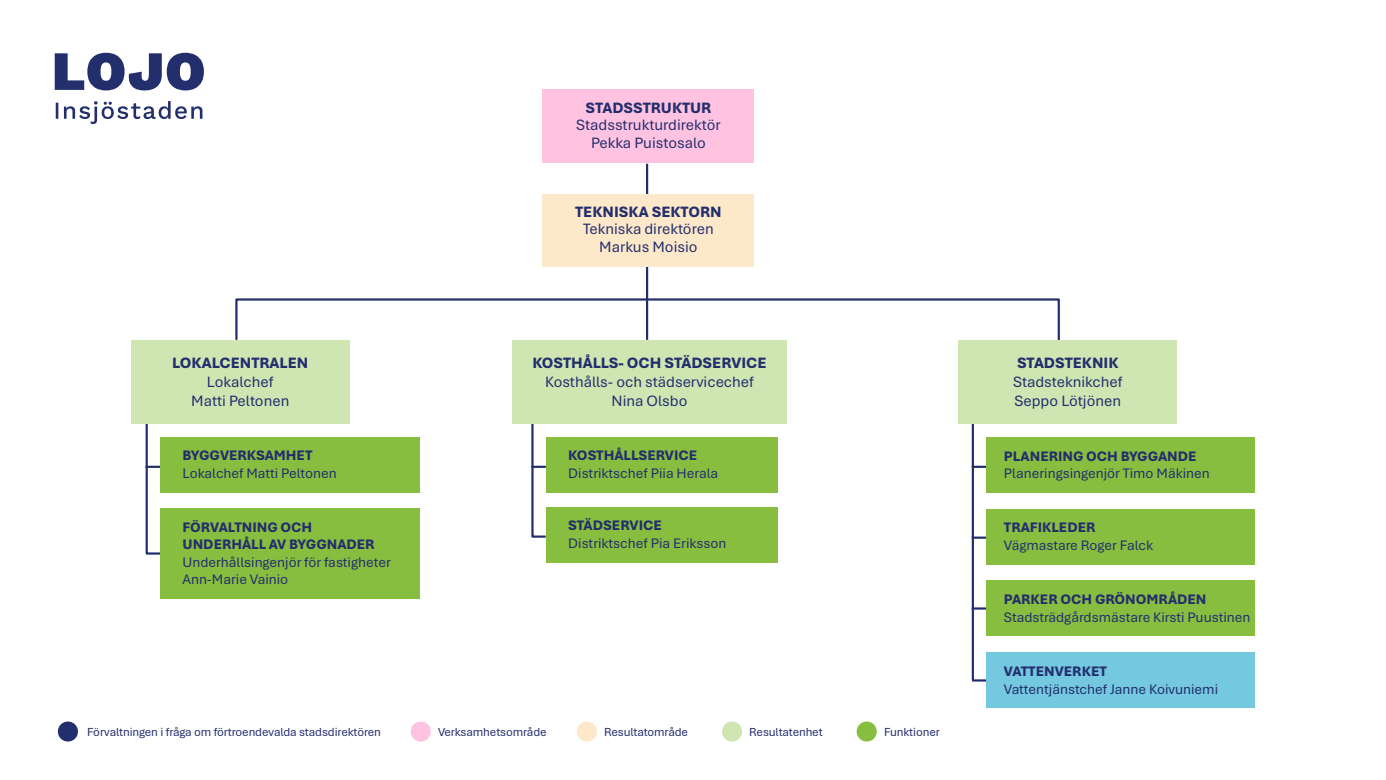
<style>
.page{position:relative;width:1386px;height:780px;background:#fff}
.page>*{position:absolute;margin:0;border:0;box-sizing:border-box;transform-origin:0 0}
.t1{font:15.75px/17.5px "Aptos";color:#232e6d;text-align:center}
.t2{font:800 15.75px "Aptos";color:#232e6d}
.t3{font:14.53px/17.3px "Aptos";color:#232e6d}
.t4{font:800 14.53px "Aptos";color:#232e6d}
.t5{font:12.25px "Aptos";letter-spacing:-.01em;color:#232e6d}
.s1{font-weight:800}
</style>
<div class="page">
<svg style="left:55px;top:53px;width:149px;height:71px"></svg>
<hr style="left:646px;top:164px;width:2px;height:176px;background:#232e6d">
<div style="left:542px;top:194px;width:212px;height:72px;background:#fde8c9"></div>
<div style="left:542px;top:89px;width:212px;height:73px;background:#ffc3e1"></div>
<div style="left:235px;top:298px;width:824px;height:43px;border:2px solid #232e6d"></div>
<svg style="left:144px;top:423px;width:18px;height:132px"></svg>
<svg style="left:530px;top:423px;width:18px;height:115px"></svg>
<svg style="left:970px;top:423px;width:18px;height:259px"></svg>
<div style="left:546px;top:437px;width:231px;height:55px;background:#88be3f"></div>
<div style="left:986px;top:437px;width:268px;height:55px;background:#88be3f"></div>
<div style="left:160px;top:437px;width:260px;height:55px;background:#88be3f"></div>
<div style="left:546px;top:506px;width:231px;height:56px;background:#88be3f"></div>
<div style="left:986px;top:508px;width:268px;height:56px;background:#88be3f"></div>
<div style="left:160px;top:508px;width:260px;height:90px;background:#88be3f"></div>
<div style="left:986px;top:580px;width:268px;height:55px;background:#88be3f"></div>
<div style="left:986px;top:652px;width:268px;height:55px;background:#74c8df"></div>
<div style="left:131px;top:340px;width:218px;height:83px;background:#cfe5b2"></div>
<div style="left:512px;top:340px;width:274px;height:83px;background:#cfe5b2"></div>
<div style="left:958px;top:340px;width:219px;height:83px;background:#cfe5b2"></div>
<svg style="left:410px;top:721px;width:21px;height:20px"></svg>
<svg style="left:576px;top:721px;width:21px;height:20px"></svg>
<svg style="left:722px;top:721px;width:20px;height:20px"></svg>
<svg style="left:856px;top:721px;width:20px;height:20px"></svg>
<svg style="left:58px;top:721px;width:20px;height:20px"></svg>
<p class="t1" style="left:576px;top:98px;width:146px"><span class="s1">STADSSTRUKTUR<br></span>Stadsstrukturdirektör<br>Pekka Puistosalo</p>
<p class="t2" style="left:172px;top:352px;width:138px">LOKALCENTRALEN</p>
<p class="t1" style="left:207px;top:372px;width:68px">Lokalchef</p>
<p class="t1" style="left:191px;top:391px;width:100px">Matti Peltonen</p>
<p class="t4" style="left:182px;top:445px;width:131px">BYGGVERKSAMHET</p>
<p class="t3" style="left:182px;top:464px;width:156px">Lokalchef Matti Peltonen</p>
<p class="t3" style="left:182px;top:518px;width:210px"><span class="s1">FÖRVALTNING OCH<br>UNDERHÅLL AV BYGGNADER<br></span>Underhållsingenjör för fastigheter<br>Ann-Marie Vainio</p>
<p class="t1" style="left:575px;top:202px;width:148px"><span class="s1">TEKNISKA SEKTORN<br></span>Tekniska direktören</p>
<p class="t1" style="left:599px;top:237px;width:100px">Markus Moisio</p>
<p class="t1" style="left:532px;top:352px;width:236px;line-height:18.9px"><span class="s1">KOSTHÅLLS- OCH STÄDSERVICE<br></span>Kosthålls- och städservicechef<br>Nina Olsbo</p>
<p class="t2" style="left:1017px;top:352px;width:103px">STADSTEKNIK</p>
<p class="t1" style="left:1013px;top:372px;width:111px">Stadsteknikchef</p>
<p class="t1" style="left:1014px;top:391px;width:108px">Seppo Lötjönen</p>
<p class="t4" style="left:568px;top:445px;width:130px">KOSTHÅLLSERVICE</p>
<p class="t3" style="left:568px;top:464px;width:151px">Distriktschef Piia Herala</p>
<p class="t4" style="left:568px;top:515px;width:95px">STÄDSERVICE</p>
<p class="t3" style="left:568px;top:533px;width:160px">Distriktschef Pia Eriksson</p>
<p class="t3" style="left:1003px;top:446px;width:207px"><span class="s1">PLANERING OCH BYGGANDE<br></span>Planeringsingenjör Timo Mäkinen</p>
<p class="t4" style="left:1003px;top:517px;width:93px">TRAFIKLEDER</p>
<p class="t3" style="left:1003px;top:535px;width:151px">Vägmastare Roger Falck</p>
<p class="t3" style="left:1003px;top:589px;width:248px"><span class="s1">PARKER OCH GRÖNOMRÅDEN<br></span>Stadsträdgårdsmästare Kirsti Puustinen</p>
<p class="t4" style="left:1003px;top:660px;width:104px">VATTENVERKET</p>
<p class="t3" style="left:1003px;top:679px;width:216px">Vattentjänstchef Janne Koivuniemi</p>
<p class="t5" style="left:87px;top:723px;width:295px">Förvaltningen i fråga om förtroendevalda stadsdirektören</p>
<p class="t5" style="left:438px;top:723px;width:110px">Verksamhetsområde</p>
<p class="t5" style="left:604px;top:723px;width:85px">Resultatområde</p>
<p class="t5" style="left:749px;top:723px;width:75px">Resultatenhet</p>
<p class="t5" style="left:884px;top:723px;width:57px">Funktioner</p>
</div>
